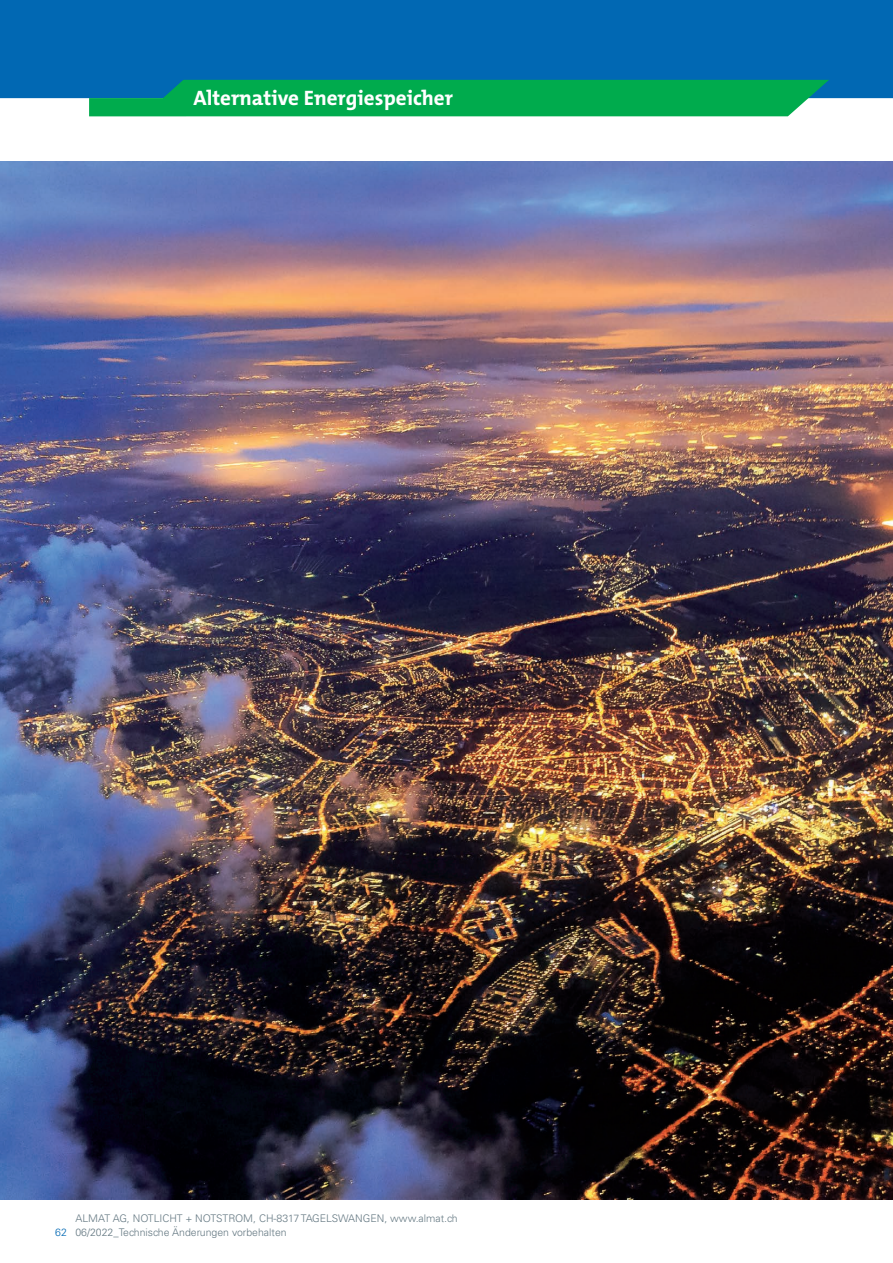
<style>
.page{position:relative;width:893px;height:1263px;background:#fff}
.page>*{position:absolute;margin:0;border:0;box-sizing:border-box;transform-origin:0 0}
.t1{font:700 21px "The Mix Office";color:#fff}
.t2{font:300 10.5px/14.2px "Univers LT Std";color:#647882}
.t3{font:300 10.5px "Univers LT Pro 45";color:#0168b3}
</style>
<div class="page">
<div style="left:0;top:0;width:893px;height:98px;background:#0168b3"></div>
<svg style="left:89px;top:80px;width:740px;height:36px;background:#05a857"></svg>
<img style="left:0;top:162px;width:893px;height:1037px">
<h1 class="t1" style="left:193px;top:84px;width:261px">Alternative Energiespeicher</h1>
<p class="t3" style="left:55px;top:1226px;width:13px">62</p>
<p class="t2" style="left:75px;top:1211px;width:384px">ALMAT AG, NOTLICHT + NOTSTROM, CH-8317 TAGELSWANGEN, www.almat.ch<br>06/2022_Technische Änderungen vorbehalten</p>
</div>
